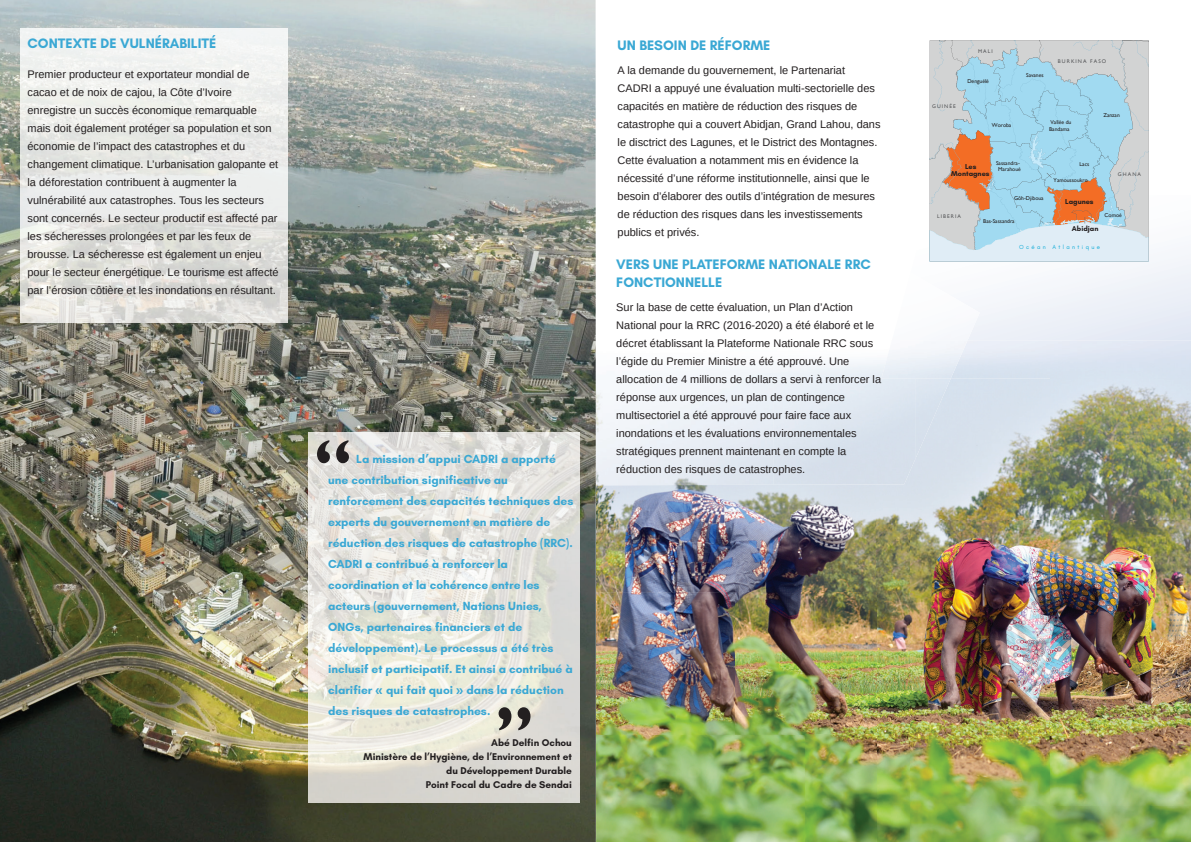
<style>
.page{position:relative;width:1191px;height:842px;background:#fff}
.page>*{position:absolute;margin:0;border:0;box-sizing:border-box;transform-origin:0 0}
.t1{font:700 14px/18px "Glacial Indifference";color:#3aa8d4}
.t2{font:700 12px/21px "Glacial Indifference";color:#3aa8d4}
.t3{font:11px/18px "Arimo";color:#231f20}
.t4{font:700 10px/14px "Glacial Indifference";color:#231f20;text-align:right}
.t5{font:700 7.3px/7.1px "Glacial Indifference";color:#231f20;text-align:center}
.t6{font:5.9px "Glacial Indifference";letter-spacing:.4em;color:#0eabd7}
.t7{font:5.6px/6.3px "Gill Sans";color:#231f20}
.t8{font:5.3px "Gill Sans";letter-spacing:.2em;color:#57585a}
.s1{font-family:"Gill Sans Nova"}
</style>
<div class="page">
<img style="left:911px;top:378px;width:280px;height:464px">
<img style="left:596px;top:485px;width:279px;height:357px">
<img style="left:875px;top:485px;width:36px;height:357px">
<div style="left:915px;top:378px;width:36px;height:81px;background:#d6e0ec"></div>
<img style="left:881px;top:341px;width:86px;height:37px">
<svg style="left:929px;top:40px;width:219px;height:221px;background:#beced4"></svg>
<img style="left:0;top:0;width:596px;height:842px">
<img style="left:20px;top:29px;width:267px;height:293px">
<img style="left:308px;top:432px;width:271px;height:370px">
<svg style="left:317px;top:440px;width:32px;height:23px"></svg>
<svg style="left:498px;top:707px;width:32px;height:23px"></svg>
<p class="t1" style="left:28px;top:35px;width:190px">CONTEXTE DE VULNÉRABILITÉ</p>
<p class="t3" style="left:28px;top:66px;width:253px">Premier producteur et exportateur mondial de cacao et de noix de cajou, la Côte d’Ivoire enregistre un succès économique remarquable mais doit également protéger sa population et son économie de l’impact des catastrophes et du changement climatique. L’urbanisation galopante et la déforestation contribuent à augmenter la vulnérabilité aux catastrophes. Tous les secteurs sont concernés. Le secteur productif est affecté par les sécheresses prolongées et par les feux de brousse. La sécheresse est également un enjeu pour le secteur énergétique. Le tourisme est affecté par l’érosion côtière et les inondations en résultant.</p>
<p class="t2" style="left:328px;top:448px;width:247px;text-indent:28px">La mission d’appui CADRI a apporté une contribution significative au renforcement des capacités techniques des experts du gouvernement en matière de réduction des risques de catastrophe (RRC).<br>CADRI a contribué à renforcer la coordination et la cohérence entre les acteurs (gouvernement, Nations Unies, ONGs, partenaires financiers et de développement). Le processus a été très inclusif et participatif. Et ainsi a contribué à clarifier <span class="s1">«</span> qui fait quoi <span class="s1">»</span> dans la réduction des risques de catastrophes.</p>
<p class="t4" style="left:363px;top:736px;width:210px">Abé Delfin Ochou<br>Ministère de l’Hygiène, de l’Environnement et du Développement Durable<br>Point Focal du Cadre de Sendai</p>
<p class="t1" style="left:617px;top:36px;width:154px">UN BESOIN DE RÉFORME</p>
<p class="t3" style="left:617px;top:61px;width:264px">A la demande du gouvernement, le Partenariat CADRI a appuyé une évaluation multi-sectorielle des capacités en matière de réduction des risques de catastrophe qui a couvert Abidjan, Grand Lahou, dans le disctrict des Lagunes, et le District des Montagnes.<br>Cette évaluation a notamment mis en évidence la nécessité d’une réforme institutionnelle, ainsi que le besoin d’élaborer des outils d’intégration de mesures de réduction des risques dans les investissements publics et privés.</p>
<p class="t1" style="left:616px;top:255px;width:256px">VERS UNE PLATEFORME NATIONALE RRC<br>FONCTIONNELLE</p>
<p class="t3" style="left:616px;top:298px;width:266px">Sur la base de cette évaluation, un Plan d’Action National pour la RRC (2016-2020) a été élaboré et le décret établissant la Plateforme Nationale RRC sous l’égide du Premier Ministre a été approuvé. Une allocation de 4 millions de dollars a servi à renforcer la réponse aux urgences, un plan de contingence multisectoriel a été approuvé pour faire face aux inondations et les évaluations environnementales stratégiques prennent maintenant en compte la réduction des risques de catastrophes.</p>
<p class="t8" style="left:932px;top:103px;width:25px">GUINÉE</p>
<p class="t8" style="left:978px;top:48px;width:16px">MALI</p>
<p class="t7" style="left:967px;top:78px;width:23px">Denguélé</p>
<p class="t7" style="left:991px;top:122px;width:21px">Woroba</p>
<p class="t7" style="left:1026px;top:72px;width:19px">Savanes</p>
<p class="t8" style="left:1058px;top:58px;width:50px">BURKINA FASO</p>
<p class="t7" style="left:1103px;top:112px;width:18px">Zanzan</p>
<p class="t7" style="left:1049px;top:119px;width:24px">Vallée du<br>Bandama</p>
<p class="t7" style="left:996px;top:160px;width:26px;text-align:center">Sassandra-<br>Marahoué</p>
<p class="t5" style="left:951px;top:163px;width:40px">Les<br>Montagnes</p>
<p class="t7" style="left:1079px;top:161px;width:11px">Lacs</p>
<p class="t7" style="left:1053px;top:177px;width:36px">Yamoussoukro</p>
<p class="t8" style="left:1117px;top:171px;width:25px">GHANA</p>
<p class="t7" style="left:1014px;top:195px;width:31px">Gôh-Djiboua</p>
<p class="t5" style="left:1065px;top:197px;width:30px">Lagunes</p>
<p class="t8" style="left:937px;top:213px;width:25px">LIBERIA</p>
<p class="t7" style="left:983px;top:218px;width:33px">Bas-Sassandra</p>
<p class="t7" style="left:1104px;top:212px;width:19px">Comoé</p>
<p class="t5" style="left:1072px;top:224px;width:28px">Abidjan</p>
<p class="t6" style="left:1019px;top:244px;width:83px">Océan Atlantique</p>
</div>
